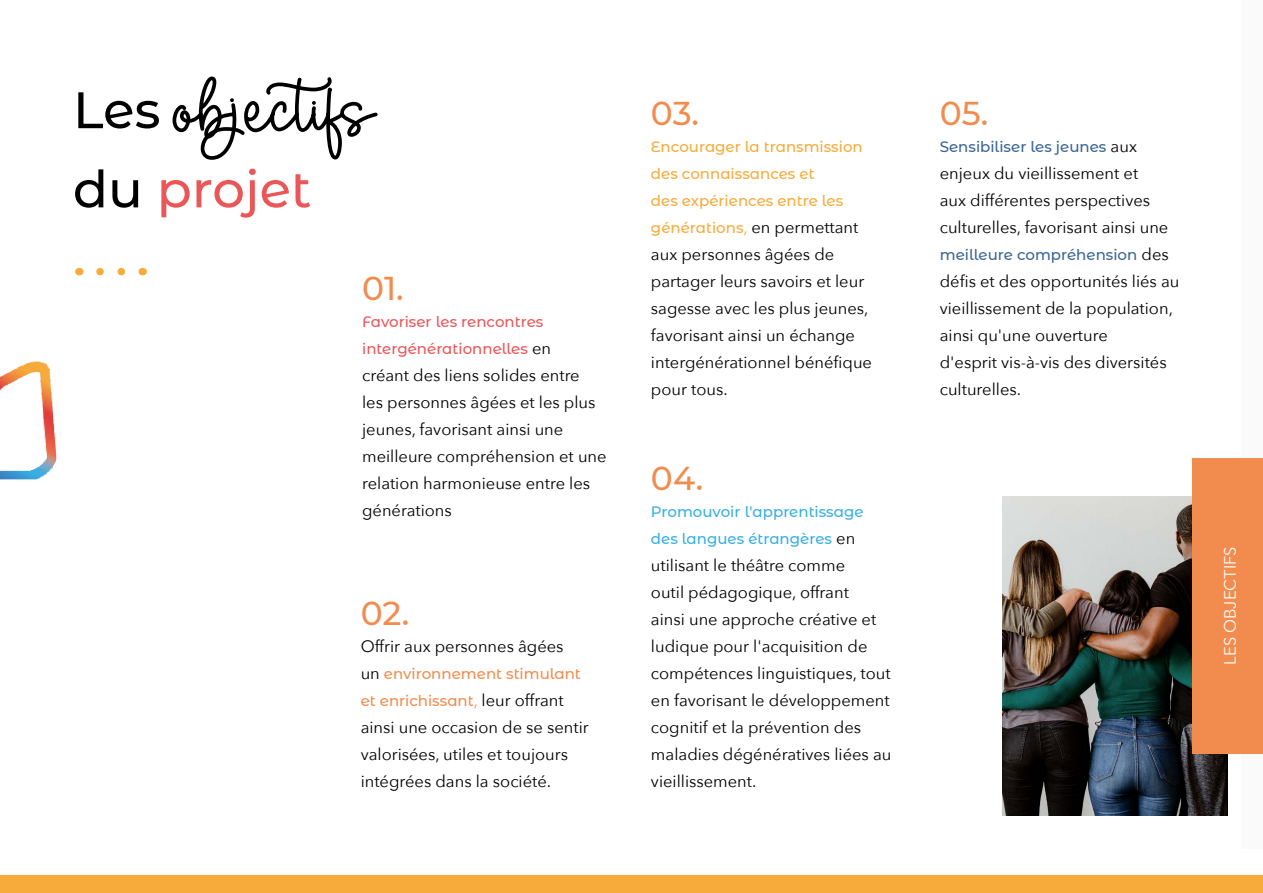
<style>
.page{position:relative;width:1263px;height:893px;background:#fff}
.page>*{position:absolute;margin:0;border:0;box-sizing:border-box;transform-origin:0 0}
.t1{font:500 33px "Montserrat Alternates";letter-spacing:-.005em;color:#f28c4e}
.t2{font:16.5px/27px "Avenir Next";color:#000}
.t3{font:16.5px "Avenir Next";color:#fff}
.t4{font:500 15px/27px "Montserrat Alternates";color:#f7ab3b}
.t5{font:500 15px/27px "Montserrat Alternates";color:#f28c4e}
.t6{font:500 15px "Montserrat Alternates";color:#396596}
.t7{font:500 15px/27px "Montserrat Alternates";color:#37afe4}
.t8{font:500 15px/27px "Montserrat Alternates";color:#eb5659}
.s1{font-family:"Avenir Next";font-weight:400;font-size:16.5px;color:#000}
.s2{font-family:"Avenir Next";font-weight:400;font-size:16.5px}
.s3{font-family:"Montserrat Alternates";font-weight:500;font-size:15px;color:#f7ab3b}
.s4{color:#f7ab3b}
</style>
<div class="page">
<div style="left:1242px;top:0;width:21px;height:848px;background:#fafafa"></div>
<img style="left:1002px;top:497px;width:225px;height:318px">
<div style="left:0;top:876px;width:1263px;height:17px;background:#f7ab3b"></div>
<svg style="left:161px;top:169px;width:149px;height:49px"></svg>
<svg style="left:75px;top:169px;width:63px;height:39px"></svg>
<svg style="left:78px;top:77px;width:300px;height:83px"></svg>
<img style="left:0;top:361px;width:57px;height:119px">
<div style="left:1192px;top:458px;width:71px;height:295px;background:#f28c4e"></div>
<svg style="left:100px;top:268px;width:26px;height:7px"></svg>
<h1 class="t1" style="left:362px;top:265px;width:43px">01.</h1>
<p class="t8" style="left:362px;top:307px;width:190px">Favoriser les rencontres intergénérationnelles <span class="s1">en</span></p>
<p class="t2" style="left:362px;top:361px;width:246px">créant des liens solides entre<br>les personnes âgées et les plus jeunes, favorisant ainsi une meilleure compréhension et une relation harmonieuse entre les générations</p>
<h1 class="t1" style="left:361px;top:590px;width:50px">02.</h1>
<p class="t2" style="left:361px;top:632px;width:204px">Offrir aux personnes âgées</p>
<p class="t5" style="left:361px;top:659px;width:222px"><span class="s1">un</span> environnement stimulant et enrichissant<span class="s2">,</span> <span class="s1">leur offrant</span></p>
<p class="t2" style="left:361px;top:713px;width:230px">ainsi une occasion de se sentir valorisées, utiles et toujours intégrées dans la société.</p>
<h1 class="t1" style="left:651px;top:91px;width:50px">03.</h1>
<p class="t4" style="left:651px;top:133px;width:213px">Encourager la transmission des connaissances et<br>des expériences entre les</p>
<p class="t2" style="left:651px;top:213px;width:223px"><span class="s3">générations</span><span class="s4">,</span> en permettant aux personnes âgées de partager leurs savoirs et leur sagesse avec les plus jeunes, favorisant ainsi un échange intergénérationnel bénéfique pour tous.</p>
<h1 class="t1" style="left:940px;top:91px;width:50px">05.</h1>
<p class="t6" style="left:940px;top:137px;width:199px">Sensibiliser les jeunes <span class="s1">aux</span></p>
<p class="t2" style="left:940px;top:159px;width:230px">enjeux du vieillissement et aux différentes perspectives culturelles, favorisant ainsi une</p>
<p class="t6" style="left:940px;top:245px;width:230px">meilleure compréhension <span class="s1">des</span></p>
<p class="t2" style="left:940px;top:267px;width:241px">défis et des opportunités liés au vieillissement de la population, ainsi qu'une ouverture<br>d'esprit vis-à-vis des diversités culturelles.</p>
<h1 class="t1" style="left:651px;top:455px;width:54px">04.</h1>
<p class="t7" style="left:651px;top:497px;width:214px">Promouvoir l'apprentissage des langues étrangères <span class="s1">en</span></p>
<p class="t2" style="left:651px;top:551px;width:242px">utilisant le théâtre comme<br>outil pédagogique, offrant<br>ainsi une approche créative et ludique pour l'acquisition de compétences linguistiques, tout en favorisant le développement cognitif et la prévention des maladies dégénératives liées au vieillissement.</p>
<p class="t3" style="left:1216px;top:665px;width:120px;rotate:-90deg">LES OBJECTIFS</p>
</div>
